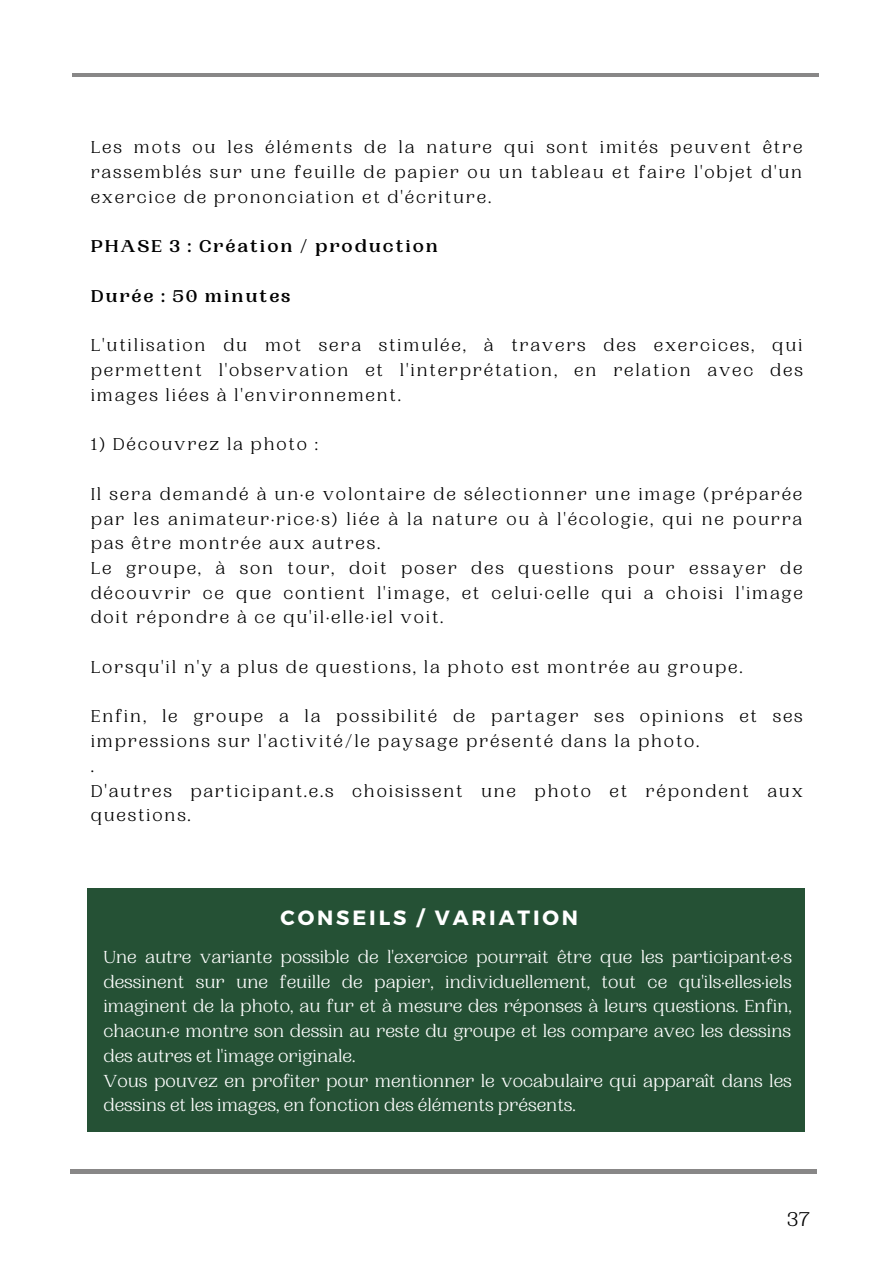
<style>
.page{position:relative;width:893px;height:1264px;background:#fff}
.page>*{position:absolute;margin:0;border:0;box-sizing:border-box;transform-origin:0 0}
.t1{font:21px "PP Woodland";color:#000}
.t2{font:700 20.55px "Montserrat";letter-spacing:.14em;color:#fff}
.t3{font:18.3px/24.8px "PP Woodland";color:#fff;text-align:justify}
.t4{font:18px/24.8px "PP Woodland";letter-spacing:.1em;color:#000;text-align:justify}
.t5{font:700 18px "PP Woodland";letter-spacing:.1em;color:#000}
</style>
<div class="page">
<hr style="left:72px;top:73px;width:747px;height:4px;background:#888787">
<hr style="left:70px;top:1169px;width:746px;height:4px;background:#888787">
<div style="left:87px;top:888px;width:717px;height:244px;background:#255135"></div>
<p class="t4" style="left:91px;top:136px;width:713px">Les mots ou les éléments de la nature qui sont imités peuvent être rassemblés sur une feuille de papier ou un tableau et faire l'objet d'un exercice de prononciation et d'écriture.</p>
<p class="t5" style="left:91px;top:236px;width:349px">PHASE 3 : Création / production</p>
<p class="t5" style="left:91px;top:285px;width:201px">Durée : 50 minutes</p>
<p class="t4" style="left:91px;top:333px;width:713px">L'utilisation du mot sera stimulée, à travers des exercices, qui permettent l'observation et l'interprétation, en relation avec des images liées à l'environnement.</p>
<p class="t4" style="left:91px;top:432px;width:229px">1) Découvrez la photo :</p>
<p class="t4" style="left:91px;top:482px;width:713px">Il sera demandé à un·e volontaire de sélectionner une image (préparée par les animateur·rice·s) liée à la nature ou à l'écologie, qui ne pourra pas être montrée aux autres.</p>
<p class="t4" style="left:91px;top:556px;width:713px">Le groupe, à son tour, doit poser des questions pour essayer de découvrir ce que contient l'image, et celui·celle qui a choisi l'image doit répondre à ce qu'il·elle·iel voit.</p>
<p class="t4" style="left:91px;top:655px;width:653px">Lorsqu'il n'y a plus de questions, la photo est montrée au groupe.</p>
<p class="t4" style="left:91px;top:704px;width:713px">Enfin, le groupe a la possibilité de partager ses opinions et ses impressions sur l'activité/le paysage présenté dans la photo.</p>
<p class="t4" style="left:91px;top:754px;width:5px">.</p>
<p class="t4" style="left:91px;top:779px;width:713px">D'autres participant.e.s choisissent une photo et répondent aux questions.</p>
<p class="t2" style="left:280px;top:904px;width:299px">CONSEILS / VARIATION</p>
<p class="t3" style="left:103px;top:945px;width:690px">Une autre variante possible de l'exercice pourrait être que les participant·e·s dessinent sur une feuille de papier, individuellement, tout ce qu'ils·elles·iels imaginent de la photo, au fur et à mesure des réponses à leurs questions. Enfin, chacun·e montre son dessin au reste du groupe et les compare avec les dessins des autres et l'image originale.</p>
<p class="t3" style="left:103px;top:1068px;width:690px">Vous pouvez en profiter pour mentionner le vocabulaire qui apparaît dans les dessins et les images, en fonction des éléments présents.</p>
<p class="t1" style="left:787px;top:1207px;width:24px">37</p>
</div>
